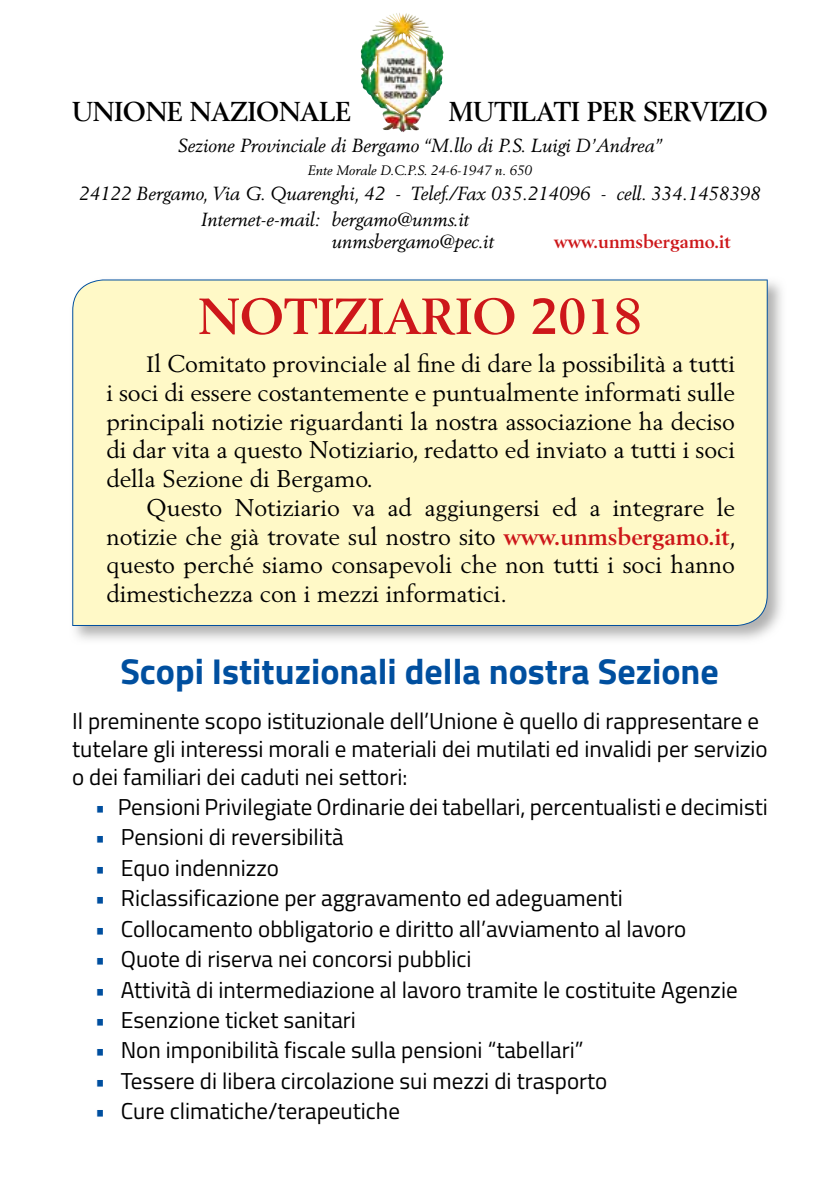
<style>
.page{position:relative;width:840px;height:1191px;background:#fff}
.page>*{position:absolute;margin:0;border:0;box-sizing:border-box;transform-origin:0 0}
.t1{font:700 50px "Berling";color:#cd171a}
.t2{font:700 36px "Titillium";color:#004f9f}
.t3{font:700 27px "Berling";color:#000;scale:.96 1}
.t4{font:24px/28.8px "Berling";color:#000;text-align:justify}
.t5{font:23px/27.6px "Titillium";color:#000}
.t6{font:italic 18.8px/25.4px "Berling";color:#000}
.t7{font:700 18.8px "Berling";color:#cd171a}
.t8{font:italic 13.6px "Berling";color:#000}
.s1{font-family:"Minion Pro"}
.s2{font-weight:700;color:#cd171a}
.s3{color:#004f9f}
</style>
<div class="page">
<svg style="left:398px;top:13px;width:2px;height:8px"></svg>
<img style="left:74px;top:279px;width:708px;height:361px">
<div style="left:72px;top:279px;width:695px;height:347px;background:#fff9c7"></div>
<p class="t3" style="left:72px;top:96px;width:292px">UNIONE NAZIONALE</p>
<p class="t3" style="left:448px;top:96px;width:334px">MUTILATI PER SERVIZIO</p>
<p class="t6" style="left:178px;top:133px;width:485px">Sezione Provinciale di Bergamo “M.llo di P.S. Luigi D’Andrea”</p>
<p class="t8" style="left:308px;top:162px;width:225px">Ente Morale D.C.P.S. 24-6-1947 n. 650</p>
<p class="t6" style="left:201px;top:181px;width:560px;text-indent:-122px">24122 Bergamo, Via G. Quarenghi, 42 - Telef./Fax 035.214096 - cell. 334.1458398<br>Internet-e-mail: bergamo@unms.it</p>
<p class="t6" style="left:332px;top:229px;width:163px">unmsbergamo@pec.it</p>
<p class="t7" style="left:554px;top:231px;width:178px">www.unmsbergamo.it</p>
<h1 class="t1" style="left:199px;top:287px;width:444px">NOTIZIARIO 2018</h1>
<p class="t4" style="left:106px;top:349px;width:629px;text-indent:40px"><span class="s1">I</span>l Comitato provinciale al fine di dare la possibilità a tutti i soci di essere costantemente e puntualmente informati sulle principali notizie riguardanti la nostra associazione ha deciso di dar vita a questo Notiziario, redatto ed inviato a tutti i soci della Sezione di Bergamo.</p>
<p class="t4" style="left:106px;top:493px;width:631px;text-indent:40px">Questo Notiziario va ad aggiungersi ed a integrare le notizie che già trovate sul nostro sito <span class="s2">www.unmsbergamo.it</span>, questo perché siamo consapevoli che non tutti i soci hanno dimestichezza con i mezzi informatici.</p>
<h2 class="t2" style="left:120px;top:643px;width:599px">Scopi Istituzionali della nostra Sezione</h2>
<p class="t5" style="left:72px;top:706px;width:696px">Il preminente scopo istituzionale dell’Unione è quello di rappresentare e tutelare gli interessi morali e materiali dei mutilati ed invalidi per servizio o dei familiari dei caduti nei settori:</p>
<p class="t5" style="left:95px;top:792px;width:674px"><span class="s3">•</span> Pensioni Privilegiate Ordinarie dei tabellari, percentualisti e decimisti</p>
<p class="t5" style="left:95px;top:822px;width:250px"><span class="s3">•</span> Pensioni di reversibilità</p>
<p class="t5" style="left:95px;top:853px;width:186px"><span class="s3">•</span> Equo indennizzo</p>
<p class="t5" style="left:95px;top:883px;width:529px"><span class="s3">•</span> Riclassificazione per aggravamento ed adeguamenti</p>
<p class="t5" style="left:95px;top:913px;width:592px"><span class="s3">•</span> Collocamento obbligatorio e diritto all’avviamento al lavoro</p>
<p class="t5" style="left:95px;top:944px;width:378px"><span class="s3">•</span> Quote di riserva nei concorsi pubblici</p>
<p class="t5" style="left:95px;top:974px;width:644px"><span class="s3">•</span> Attività di intermediazione al lavoro tramite le costituite Agenzie</p>
<p class="t5" style="left:95px;top:1005px;width:262px"><span class="s3">•</span> Esenzione ticket sanitari</p>
<p class="t5" style="left:95px;top:1035px;width:490px"><span class="s3">•</span> Non imponibilità fiscale sulla pensioni “tabellari”</p>
<p class="t5" style="left:95px;top:1066px;width:514px"><span class="s3">•</span> Tessere di libera circolazione sui mezzi di trasporto</p>
<p class="t5" style="left:95px;top:1096px;width:306px"><span class="s3">•</span> Cure climatiche/terapeutiche</p>
</div>
